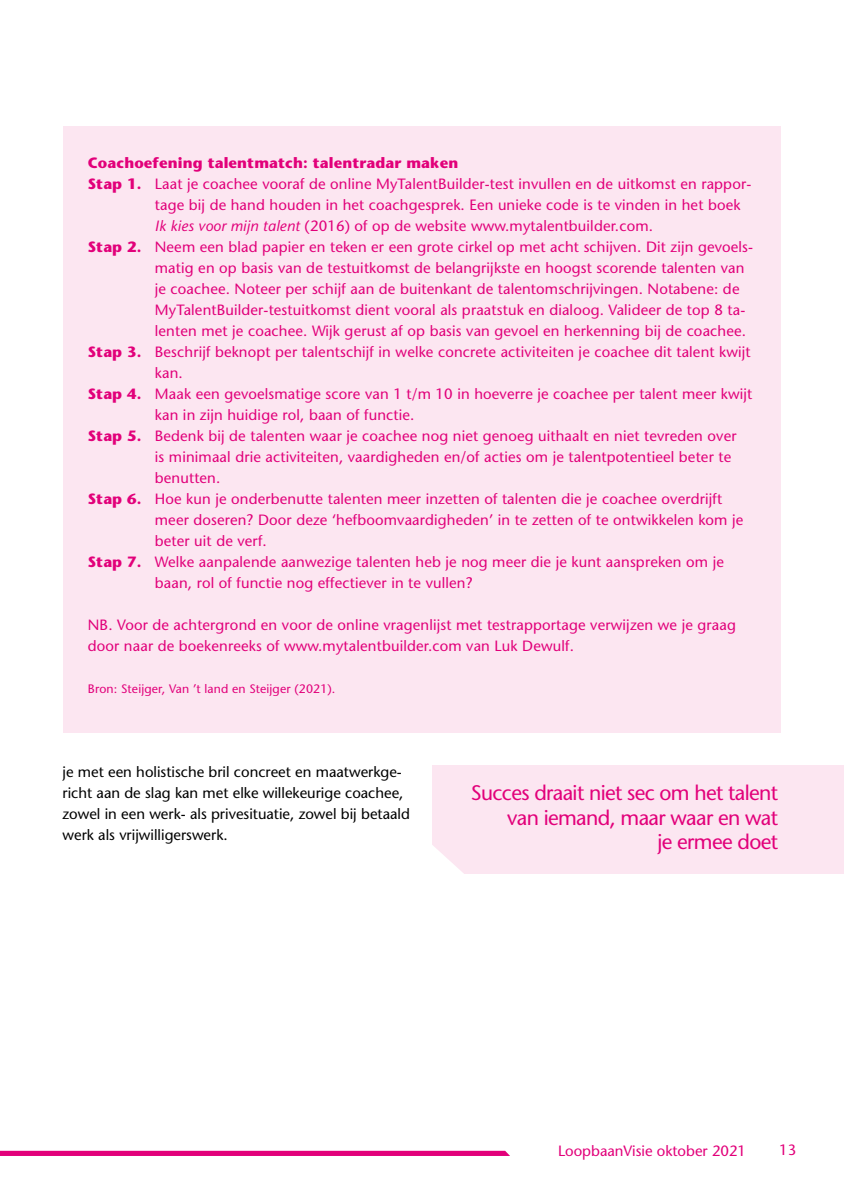
<style>
.page{position:relative;width:844px;height:1191px;background:#fff}
.page>*{position:absolute;margin:0;border:0;box-sizing:border-box;transform-origin:0 0}
.t1{font:21px/24.5px "Stone Sans";letter-spacing:-.03em;color:#e2007a;text-align:right}
.t2{font:14.88px/21px "Stone Sans";letter-spacing:.01em;color:#e2007a}
.t3{font:14.88px/21px "Stone Sans";color:#000}
.t4{font:700 14.88px "Stone Sans";letter-spacing:.01em;color:#e2007a}
.t5{font:12.25px "Stone Sans";letter-spacing:.01em;color:#e2007a}
.s1{font-weight:700}
.s2{font-style:italic}
</style>
<div class="page">
<svg style="left:0;top:1150px;width:510px;height:6px;background:#e5248c"></svg>
<div style="left:432px;top:765px;width:411px;height:109px;background:#fce6f1"></div>
<svg style="left:432px;top:845px;width:32px;height:29px"></svg>
<div style="left:63px;top:126px;width:717px;height:607px;background:#fce6f1"></div>
<p class="t4" style="left:88px;top:153px;width:372px">Coachoefening talentmatch: talentradar maken</p>
<p class="t2" style="left:88px;top:173px;width:664px"><span class="s1">Stap 1.</span> Laat je coachee vooraf de online MyTalentBuilder-test invullen en de uitkomst en rappor-</p>
<p class="t2" style="left:155px;top:194px;width:587px">tage bij de hand houden in het coachgesprek. Een unieke code is te vinden in het boek</p>
<p class="t2" style="left:155px;top:215px;width:499px"><span class="s2">Ik kies voor mijn talent</span> (2016) of op de website www.mytalentbuilder.com.</p>
<p class="t2" style="left:88px;top:236px;width:666px"><span class="s1">Stap 2.</span> Neem een blad papier en teken er een grote cirkel op met acht schijven. Dit zijn gevoels-</p>
<p class="t2" style="left:155px;top:257px;width:591px">matig en op basis van de testuitkomst de belangrijkste en hoogst scorende talenten van</p>
<p class="t2" style="left:155px;top:278px;width:586px">je coachee. Noteer per schijf aan de buitenkant de talentomschrijvingen. Notabene: de</p>
<p class="t2" style="left:155px;top:299px;width:591px">MyTalentBuilder-testuitkomst dient vooral als praatstuk en dialoog. Valideer de top 8 ta-</p>
<p class="t2" style="left:155px;top:320px;width:592px">lenten met je coachee. Wijk gerust af op basis van gevoel en herkenning bij de coachee.</p>
<p class="t2" style="left:88px;top:341px;width:664px"><span class="s1">Stap 3.</span> Beschrijf beknopt per talentschijf in welke concrete activiteiten je coachee dit talent kwijt</p>
<p class="t2" style="left:155px;top:362px;width:29px">kan.</p>
<p class="t2" style="left:88px;top:383px;width:665px"><span class="s1">Stap 4.</span> Maak een gevoelsmatige score van 1 t/m 10 in hoeverre je coachee per talent meer kwijt</p>
<p class="t2" style="left:155px;top:404px;width:261px">kan in zijn huidige rol, baan of functie.</p>
<p class="t2" style="left:88px;top:425px;width:650px"><span class="s1">Stap 5.</span> Bedenk bij de talenten waar je coachee nog niet genoeg uithaalt en niet tevreden over</p>
<p class="t2" style="left:155px;top:446px;width:577px">is minimaal drie activiteiten, vaardigheden en/of acties om je talentpotentieel beter te</p>
<p class="t2" style="left:155px;top:467px;width:67px">benutten.</p>
<p class="t2" style="left:88px;top:488px;width:635px"><span class="s1">Stap 6.</span> Hoe kun je onderbenutte talenten meer inzetten of talenten die je coachee overdrijft</p>
<p class="t2" style="left:155px;top:509px;width:590px">meer doseren? Door deze ‘hefboomvaardigheden’ in te zetten of te ontwikkelen kom je</p>
<p class="t2" style="left:155px;top:530px;width:113px">beter uit de verf.</p>
<p class="t2" style="left:88px;top:551px;width:637px"><span class="s1">Stap 7.</span> Welke aanpalende aanwezige talenten heb je nog meer die je kunt aanspreken om je</p>
<p class="t2" style="left:155px;top:572px;width:319px">baan, rol of functie nog effectiever in te vullen?</p>
<p class="t2" style="left:88px;top:614px;width:649px">NB. Voor de achtergrond en voor de online vragenlijst met testrapportage verwijzen we je graag door naar de boekenreeks of www.mytalentbuilder.com van Luk Dewulf.</p>
<p class="t5" style="left:88px;top:681px;width:249px">Bron: Steijger, Van ’t land en Steijger (2021).</p>
<p class="t3" style="left:63px;top:761px;width:349px">je met een holistische bril concreet en maatwerkge&shy;richt aan de slag kan met elke willekeurige coachee, zowel in een werk- als privesituatie, zowel bij betaald werk als vrijwilligerswerk.</p>
<h1 class="t1" style="left:470px;top:780px;width:309px">Succes draait niet sec om het talent van iemand, maar waar en wat<br>je ermee doet</h1>
<p class="t2" style="left:558px;top:1139px;width:189px">LoopbaanVisie oktober 2021</p>
<p class="t2" style="left:779px;top:1139px;width:19px">13</p>
</div>
